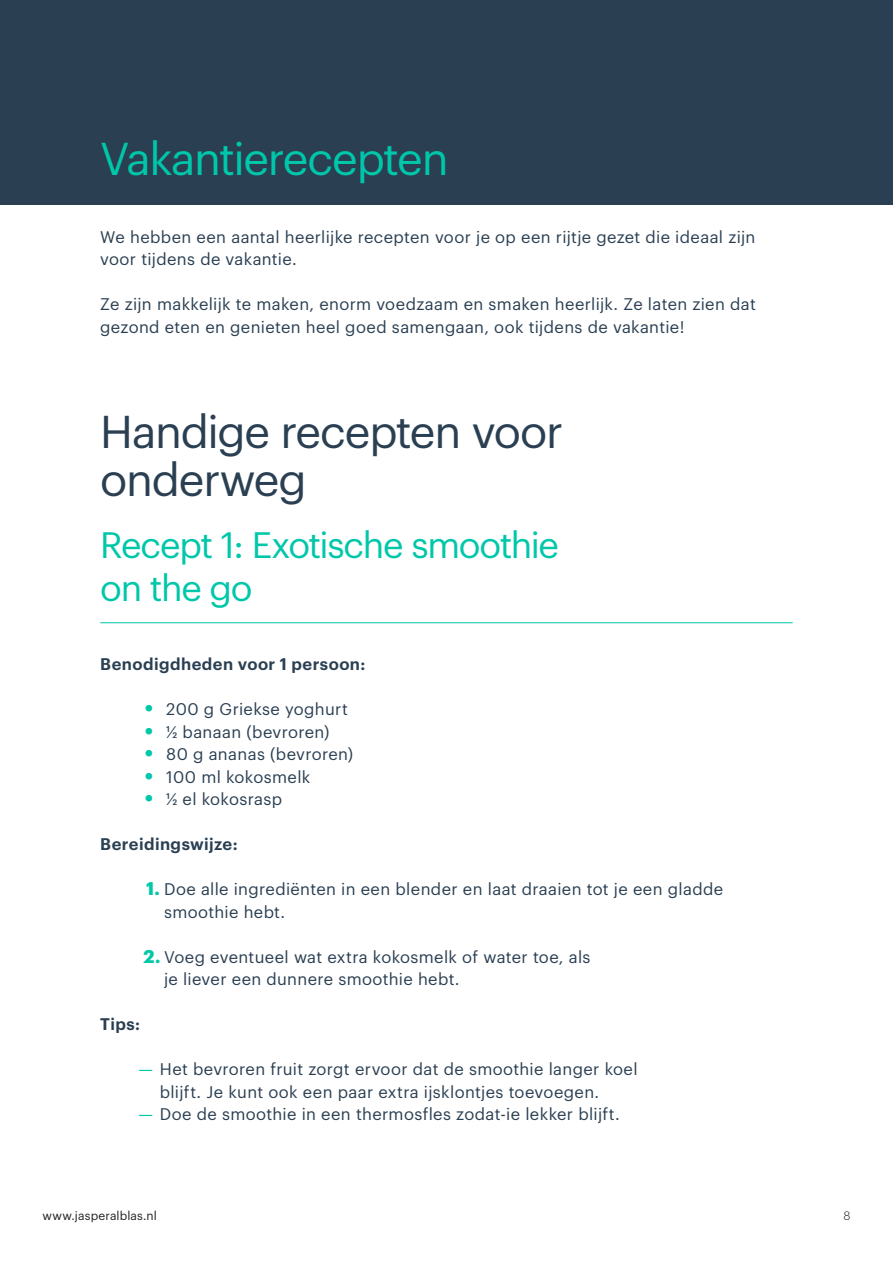
<style>
.page{position:relative;width:893px;height:1263px;background:#fff}
.page>*{position:absolute;margin:0;border:0;box-sizing:border-box;transform-origin:0 0}
.t1{font:45px/48px "Graphik";letter-spacing:-.025em;color:#2a3f52}
.t2{font:45px "Graphik";letter-spacing:-.03em;color:#00c7a9}
.t3{font:36px/43.5px "Graphik";letter-spacing:-.035em;color:#00c7a9}
.t4{font:16.5px/22.5px "Graphik";letter-spacing:.02em;color:#2a3f52}
.t5{font:600 16.5px "Graphik";letter-spacing:.03em;color:#2a3f52}
.t6{font:12px "Graphik";letter-spacing:.015em;color:#231f20}
.t7{font:300 12px "Graphik";color:#231f20}
.s1{font-weight:700;font-size:22.5px;color:#00c7a9}
.s2{font-weight:700;font-size:18px;color:#00c7a9}
.s3{color:#00c7a9}
</style>
<div class="page">
<div style="left:0;top:0;width:893px;height:204px;background:#2a3f52"></div>
<hr style="left:100px;top:622px;width:693px;height:1px;background:#00c7a9">
<h1 class="t2" style="left:100px;top:125px;width:350px">Vakantierecepten</h1>
<p class="t4" style="left:100px;top:224px;width:657px">We hebben een aantal heerlijke recepten voor je op een rijtje gezet die ideaal zijn voor tijdens de vakantie.</p>
<p class="t4" style="left:100px;top:291px;width:657px">Ze zijn makkelijk te maken, enorm voedzaam en smaken heerlijk. Ze laten zien dat gezond eten en genieten heel goed samengaan, ook tijdens de vakantie!</p>
<h1 class="t1" style="left:100px;top:404px;width:464px">Handige recepten voor onderweg</h1>
<h2 class="t3" style="left:100px;top:520px;width:460px">Recept 1: Exotische smoothie on the go</h2>
<p class="t5" style="left:100px;top:651px;width:267px">Benodigdheden voor 1 persoon:</p>
<p class="t4" style="left:145px;top:696px;width:204px"><span class="s1">•</span> 200 g Griekse yoghurt</p>
<p class="t4" style="left:145px;top:719px;width:186px"><span class="s1">•</span> ½ banaan (bevroren)</p>
<p class="t4" style="left:145px;top:741px;width:210px"><span class="s1">•</span> 80 g ananas (bevroren)</p>
<p class="t4" style="left:145px;top:764px;width:167px"><span class="s1">•</span> 100 ml kokosmelk</p>
<p class="t4" style="left:145px;top:786px;width:139px"><span class="s1">•</span> ½ el kokosrasp</p>
<p class="t5" style="left:100px;top:831px;width:139px">Bereidingswijze:</p>
<p class="t4" style="left:164px;top:876px;width:561px;text-indent:-18px"><span class="s2">1.</span> Doe alle ingrediënten in een blender en laat draaien tot je een gladde smoothie hebt.</p>
<p class="t4" style="left:164px;top:944px;width:428px;text-indent:-20px"><span class="s2">2.</span> Voeg eventueel wat extra kokosmelk of water toe, als je liever een dunnere smoothie hebt.</p>
<p class="t5" style="left:100px;top:1011px;width:41px">Tips:</p>
<p class="t4" style="left:160px;top:1056px;width:479px;text-indent:-21px"><span class="s3">—</span> Het bevroren fruit zorgt ervoor dat de smoothie langer koel blijft. Je kunt ook een paar extra ijsklontjes toevoegen.</p>
<p class="t4" style="left:138px;top:1101px;width:483px"><span class="s3">—</span> Doe de smoothie in een thermosfles zodat-ie lekker blijft.</p>
<p class="t6" style="left:43px;top:1206px;width:116px">www.jasperalblas.nl</p>
<p class="t7" style="left:843px;top:1207px;width:8px">8</p>
</div>
